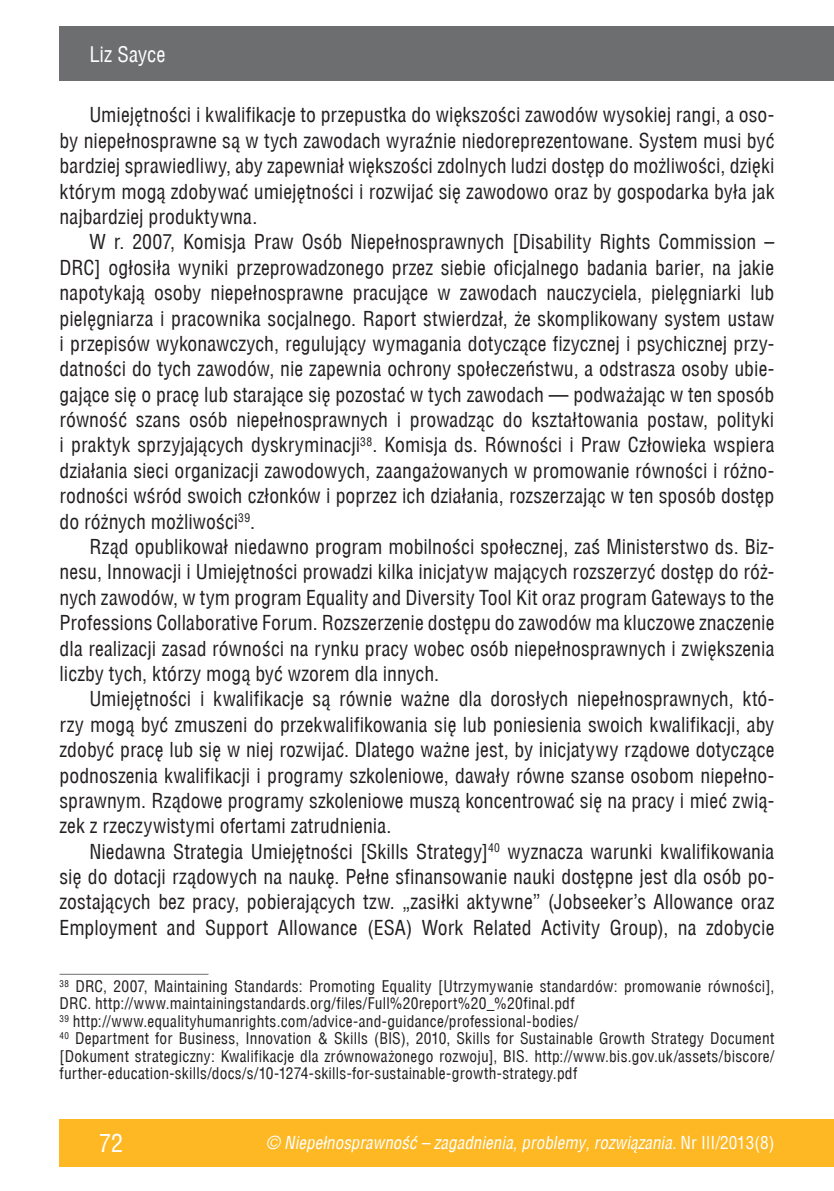
<style>
.page{position:relative;width:834px;height:1191px;background:#fff}
.page>*{position:absolute;margin:0;border:0;box-sizing:border-box;transform-origin:0 0}
.t1{font:24.5px "Switzerland Condensed";color:#fff}
.t2{font:21px "Switzerland Condensed";color:#fff}
.t3{font:20.12px/25.4px "Switzerland Condensed";letter-spacing:.005em;color:#231f20;text-align:justify}
.t4{font:italic 17.5px "Switzerland Condensed";color:#fff}
.t5{font:15.75px/17.5px "Switzerland Condensed";letter-spacing:.015em;color:#231f20}
.s1{font-style:normal}
</style>
<div class="page">
<div style="left:60px;top:1119px;width:773px;height:47px;background:#fdb824"></div>
<div style="left:60px;top:26px;width:773px;height:55px;background:#6d6e70"></div>
<hr style="left:60px;top:973px;width:148px;height:1px;background:#6d6e70">
<p class="t2" style="left:89px;top:42px;width:78px">Liz Sayce</p>
<p class="t3" style="left:60px;top:102px;width:716px;text-indent:30px">Umiejętności i kwalifikacje to przepustka do większości zawodów wysokiej rangi, a oso&shy;by niepełnosprawne są w tych zawodach wyraźnie niedoreprezentowane. System musi być bardziej sprawiedliwy, aby zapewniał większości zdolnych ludzi dostęp do możliwości, dzięki którym mogą zdobywać umiejętności i rozwijać się zawodowo oraz by gospodarka była jak najbardziej produktywna.</p>
<p class="t3" style="left:60px;top:229px;width:716px;text-indent:30px">W r. 2007, Komisja Praw Osób Niepełnosprawnych [Disability Rights Commission – DRC] ogłosiła wyniki przeprowadzonego przez siebie oficjalnego badania barier, na jakie napotykają osoby niepełnosprawne pracujące w zawodach nauczyciela, pielęgniarki lub pielęgniarza i pracownika socjalnego. Raport stwierdzał, że skomplikowany system ustaw i przepisów wykonawczych, regulujący wymagania dotyczące fizycznej i psychicznej przy&shy;datności do tych zawodów, nie zapewnia ochrony społeczeństwu, a odstrasza osoby ubie&shy;gające się o pracę lub starające się pozostać w tych zawodach — podważając w ten sposób równość szans osób niepełnosprawnych i prowadząc do kształtowania postaw, polityki i praktyk sprzyjających dyskryminacji<sup>38</sup>. Komisja ds. Równości i Praw Człowieka wspiera działania sieci organizacji zawodowych, zaangażowanych w promowanie równości i różno&shy;rodności wśród swoich członków i poprzez ich działania, rozszerzając w ten sposób dostęp do różnych możliwości<sup>39</sup>.</p>
<p class="t3" style="left:60px;top:534px;width:716px;text-indent:30px">Rząd opublikował niedawno program mobilności społecznej, zaś Ministerstwo ds. Biz&shy;nesu, Innowacji i Umiejętności prowadzi kilka inicjatyw mających rozszerzyć dostęp do róż&shy;nych zawodów, w tym program Equality and Diversity Tool Kit oraz program Gateways to the Professions Collaborative Forum. Rozszerzenie dostępu do zawodów ma kluczowe znaczenie dla realizacji zasad równości na rynku pracy wobec osób niepełnosprawnych i zwiększenia liczby tych, którzy mogą być wzorem dla innych.</p>
<p class="t3" style="left:60px;top:686px;width:716px;text-indent:30px">Umiejętności i kwalifikacje są równie ważne dla dorosłych niepełnosprawnych, któ&shy;rzy mogą być zmuszeni do przekwalifikowania się lub poniesienia swoich kwalifikacji, aby zdobyć pracę lub się w niej rozwijać. Dlatego ważne jest, by inicjatywy rządowe dotyczące podnoszenia kwalifikacji i programy szkoleniowe, dawały równe szanse osobom niepełno&shy;sprawnym. Rządowe programy szkoleniowe muszą koncentrować się na pracy i mieć zwią&shy;zek z rzeczywistymi ofertami zatrudnienia.</p>
<p class="t3" style="left:60px;top:838px;width:716px;text-indent:30px">Niedawna Strategia Umiejętności [Skills Strategy]<sup>40</sup> wyznacza warunki kwalifikowania się do dotacji rządowych na naukę. Pełne sfinansowanie nauki dostępne jest dla osób po&shy;zostających bez pracy, pobierających tzw. „zasiłki aktywne” (Jobseeker’s Allowance oraz Employment and Support Allowance (ESA) Work Related Activity Group), na zdobycie</p>
<p class="t5" style="left:60px;top:977px;width:716px"><sup>38</sup> DRC, 2007, Maintaining Standards: Promoting Equality [Utrzymywanie standardów: promowanie równości], DRC. http://www.maintainingstandards.org/files/Full%20report%20_%20final.pdf<br><sup>39</sup> http://www.equalityhumanrights.com/advice-and-guidance/professional-bodies/<br><sup>40</sup> Department for Business, Innovation &amp; Skills (BIS), 2010, Skills for Sustainable Growth Strategy Document [Dokument strategiczny: Kwalifikacje dla zrównoważonego rozwoju], BIS. http://www.bis.gov.uk/assets/biscore/ further-education-skills/docs/s/10-1274-skills-for-sustainable-growth-strategy.pdf</p>
<p class="t1" style="left:99px;top:1129px;width:26px">72</p>
<p class="t4" style="left:266px;top:1132px;width:509px">© Niepełnosprawność – zagadnienia, problemy, rozwiązania. <span class="s1">Nr III/2013(8)</span></p>
</div>
